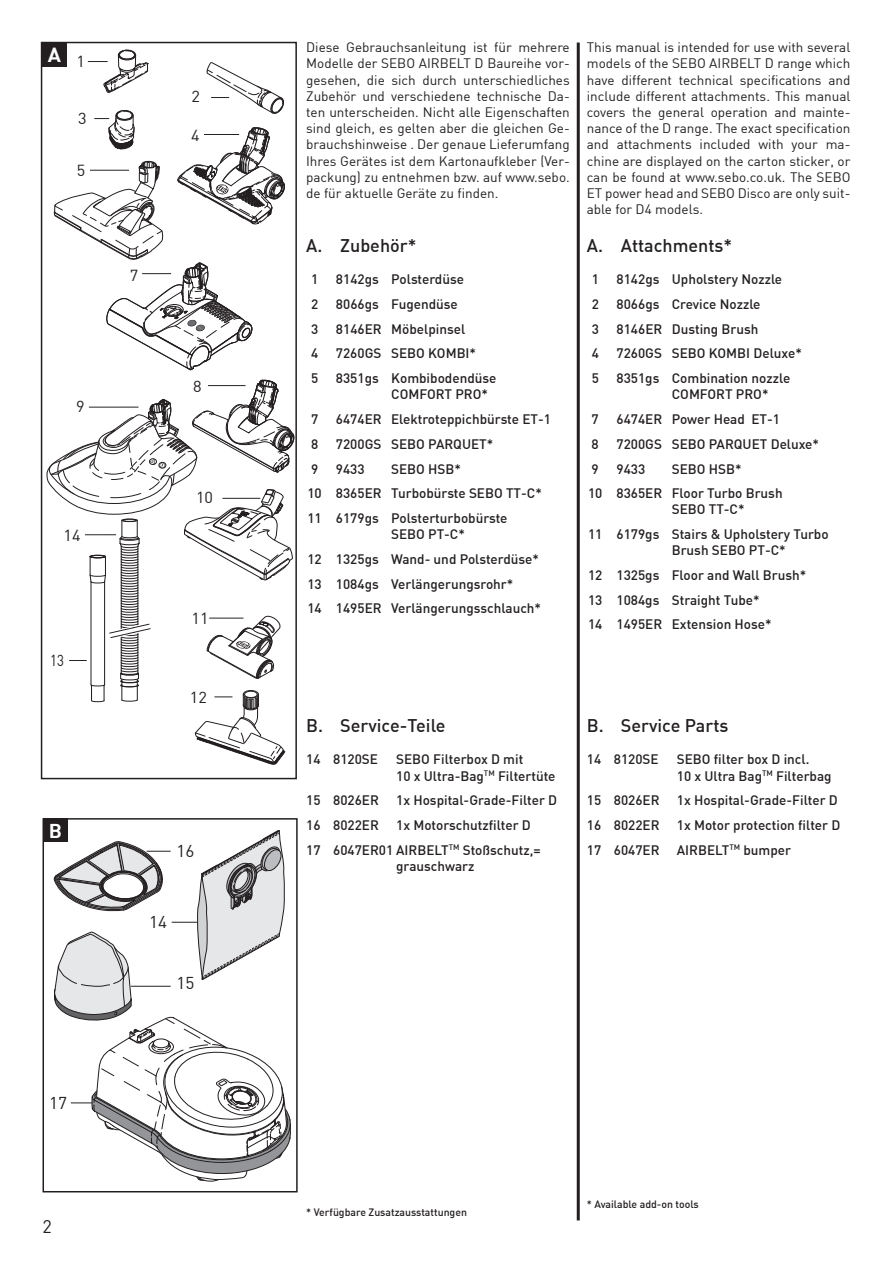
<style>
.page{position:relative;width:893px;height:1263px;background:#fff}
.page>*{position:absolute;margin:0;border:0;box-sizing:border-box;transform-origin:0 0}
.t1{font:700 19.95px "DIN";color:#fff;scale:1.04 1}
.t2{font:700 19.65px "DIN";color:#fff}
.t3{font:500 18px "DIN";color:#231f20}
.t4{font:18px "DIN";color:#231f20}
.t5{font:16.8px "DIN";color:#231f20}
.t6{font:15.75px "DIN";color:#231f20;scale:1.04 1}
.t7{font:15.75px "DIN";color:#231f20;scale:.84 1}
.t8{font:500 13.5px/24.8px "DIN";color:#231f20}
.t9{font:13.5px/16.2px "DIN";color:#231f20;text-align:justify}
.t10{font:500 10.5px "DIN";color:#231f20}
</style>
<div class="page">
<div style="left:43px;top:819px;width:24px;height:23px;background:#231f20"></div>
<svg style="left:54px;top:821px;width:237px;height:360px"></svg>
<hr style="left:131px;top:986px;width:39px;height:1px;background:#231f20">
<div style="left:43px;top:818px;width:255px;height:374px;border:2px solid #231f20"></div>
<div style="left:42px;top:43px;width:25px;height:24px;background:#231f20"></div>
<div style="left:41px;top:42px;width:256px;height:737px;border:2px solid #231f20"></div>
<hr style="left:577px;top:43px;width:3px;height:1177px;background:#231f20">
<svg style="left:45px;top:43px;width:250px;height:721px"></svg>
<h1 class="t1" style="left:48px;top:42px;width:14px">A</h1>
<p class="t6" style="left:76px;top:51px;width:10px">1</p>
<p class="t6" style="left:78px;top:109px;width:10px">3</p>
<p class="t6" style="left:77px;top:160px;width:10px">5</p>
<p class="t6" style="left:130px;top:265px;width:10px">7</p>
<p class="t6" style="left:76px;top:396px;width:10px">9</p>
<p class="t6" style="left:64px;top:525px;width:18px">14</p>
<p class="t7" style="left:50px;top:650px;width:18px">13</p>
<p class="t6" style="left:191px;top:87px;width:10px">2</p>
<p class="t6" style="left:191px;top:126px;width:10px">4</p>
<p class="t6" style="left:193px;top:376px;width:10px">8</p>
<p class="t6" style="left:196px;top:487px;width:18px">10</p>
<p class="t6" style="left:192px;top:608px;width:18px">11</p>
<p class="t6" style="left:190px;top:687px;width:18px">12</p>
<h2 class="t2" style="left:49px;top:818px;width:15px">B</h2>
<p class="t5" style="left:49px;top:1093px;width:19px">17</p>
<h3 class="t4" style="left:43px;top:1215px;width:11px">2</h3>
<p class="t5" style="left:176px;top:841px;width:19px">16</p>
<p class="t5" style="left:149px;top:912px;width:19px">14</p>
<p class="t5" style="left:176px;top:973px;width:19px">15</p>
<p class="t9" style="left:306px;top:39px;width:265px">Diese Gebrauchsanleitung ist für mehrere Modelle der SEBO AIRBELT D Baureihe vor&shy;gesehen, die sich durch unterschiedliches Zubehör und verschiedene technische Da&shy;ten unterscheiden. Nicht alle Eigenschaften sind gleich, es gelten aber die gleichen Ge&shy;brauchshinweise . Der genaue Lieferumfang Ihres Gerätes ist dem Kartonaufkleber (Ver&shy;packung) zu entnehmen bzw. auf www.sebo. de für aktuelle Geräte zu finden.</p>
<h3 class="t3" style="left:306px;top:234px;width:112px">A. Zubehör*</h3>
<p class="t8" style="left:311px;top:267px;width:9px">1</p>
<p class="t8" style="left:336px;top:267px;width:130px">8142gs Polsterdüse</p>
<p class="t8" style="left:311px;top:291px;width:9px">2</p>
<p class="t8" style="left:336px;top:291px;width:123px">8066gs Fugendüse</p>
<p class="t8" style="left:311px;top:316px;width:9px">3</p>
<p class="t8" style="left:336px;top:316px;width:131px">8146ER Möbelpinsel</p>
<p class="t8" style="left:311px;top:341px;width:9px">4</p>
<p class="t8" style="left:336px;top:341px;width:142px">7260GS SEBO KOMBI*</p>
<p class="t8" style="left:311px;top:365px;width:9px">5</p>
<p class="t8" style="left:391px;top:370px;width:107px;line-height:16.2px;text-indent:-55px">8351gs Kombibodendüse<br>COMFORT PRO*</p>
<p class="t8" style="left:311px;top:406px;width:9px">7</p>
<p class="t8" style="left:336px;top:406px;width:217px">6474ER Elektroteppichbürste ET-1</p>
<p class="t8" style="left:311px;top:431px;width:9px">8</p>
<p class="t8" style="left:336px;top:431px;width:159px">7200GS SEBO PARQUET*</p>
<p class="t8" style="left:311px;top:456px;width:9px">9</p>
<p class="t8" style="left:336px;top:456px;width:30px">9433</p>
<p class="t8" style="left:307px;top:456px;width:236px;text-indent:84px">SEBO HSB*<br>10 8365ER Turbobürste SEBO TT-C*<br>11 6179gs Polsterturbobürste</p>
<p class="t8" style="left:307px;top:521px;width:235px;text-indent:84px">SEBO PT-C*<br>12 1325gs Wand- und Polsterdüse*<br>13 1084gs Verlängerungsrohr*<br>14 1495ER Verlängerungsschlauch*</p>
<p class="t9" style="left:587px;top:39px;width:265px">This manual is intended for use with several models of the SEBO AIRBELT D range which have different technical specifications and include different attachments. This manual covers the general operation and mainte&shy;nance of the D range. The exact specification and attachments included with your ma&shy;chine are displayed on the carton sticker, or can be found at www.sebo.co.uk. The SEBO ET power head and SEBO Disco are only suit&shy;able for D4 models.</p>
<h3 class="t3" style="left:587px;top:234px;width:147px">A. Attachments*</h3>
<p class="t8" style="left:592px;top:267px;width:9px">1</p>
<p class="t8" style="left:617px;top:267px;width:167px">8142gs Upholstery Nozzle</p>
<p class="t8" style="left:592px;top:291px;width:9px">2</p>
<p class="t8" style="left:617px;top:291px;width:145px">8066gs Crevice Nozzle</p>
<p class="t8" style="left:592px;top:316px;width:9px">3</p>
<p class="t8" style="left:616px;top:316px;width:143px">8146ER Dusting Brush</p>
<p class="t8" style="left:592px;top:341px;width:9px">4</p>
<p class="t8" style="left:616px;top:341px;width:187px">7260GS SEBO KOMBI Deluxe*</p>
<p class="t8" style="left:592px;top:365px;width:9px">5</p>
<p class="t8" style="left:672px;top:370px;width:120px;line-height:16.2px;text-indent:-55px">8351gs Combination nozzle<br>COMFORT PRO*</p>
<p class="t8" style="left:592px;top:406px;width:9px">7</p>
<p class="t8" style="left:616px;top:406px;width:165px">6474ER Power Head ET-1</p>
<p class="t8" style="left:592px;top:431px;width:9px">8</p>
<p class="t8" style="left:616px;top:431px;width:204px">7200GS SEBO PARQUET Deluxe*</p>
<p class="t8" style="left:592px;top:456px;width:9px">9</p>
<p class="t8" style="left:616px;top:456px;width:30px">9433</p>
<p class="t8" style="left:588px;top:456px;width:196px;text-indent:84px">SEBO HSB*<br>10 8365ER Floor Turbo Brush</p>
<p class="t8" style="left:588px;top:497px;width:242px;text-align:center">SEBO TT-C*<br>11 6179gs Stairs &amp; Upholstery Turbo</p>
<p class="t8" style="left:588px;top:538px;width:220px;text-indent:84px">Brush SEBO PT-C*<br>12 1325gs Floor and Wall Brush*<br>13 1084gs Straight Tube*<br>14 1495ER Extension Hose*</p>
<h3 class="t3" style="left:306px;top:714px;width:141px">B. Service-Teile</h3>
<p class="t8" style="left:306px;top:747px;width:73px">14 8120SE</p>
<p class="t8" style="left:396px;top:751px;width:161px;line-height:16.2px">SEBO Filterbox D mit<br>10 x Ultra-Bag<sup>TM</sup> Filtertüte</p>
<p class="t8" style="left:306px;top:788px;width:74px">15 8026ER</p>
<p class="t8" style="left:396px;top:788px;width:163px">1x Hospital-Grade-Filter D</p>
<p class="t8" style="left:306px;top:812px;width:74px">16 8022ER</p>
<p class="t8" style="left:306px;top:812px;width:236px;text-indent:90px">1x Motorschutzfilter D<br>17 6047ER01 AIRBELT<sup>TM</sup> Stoßschutz,=</p>
<p class="t8" style="left:396px;top:853px;width:80px">grauschwarz</p>
<h3 class="t3" style="left:587px;top:714px;width:143px">B. Service Parts</h3>
<p class="t8" style="left:587px;top:747px;width:73px">14 8120SE</p>
<p class="t8" style="left:677px;top:751px;width:156px;line-height:16.2px">SEBO filter box D incl.<br>10 x Ultra Bag<sup>TM</sup> Filterbag</p>
<p class="t8" style="left:587px;top:788px;width:74px">15 8026ER</p>
<p class="t8" style="left:677px;top:788px;width:163px">1x Hospital-Grade-Filter D</p>
<p class="t8" style="left:587px;top:812px;width:74px">16 8022ER</p>
<p class="t8" style="left:677px;top:812px;width:165px">1x Motor protection filter D</p>
<p class="t8" style="left:587px;top:837px;width:74px">17 6047ER</p>
<p class="t8" style="left:677px;top:837px;width:116px">AIRBELT<sup>TM</sup> bumper</p>
<p class="t10" style="left:306px;top:1205px;width:162px">* Verfügbare Zusatzausstattungen</p>
<p class="t10" style="left:587px;top:1197px;width:114px">* Available add-on tools</p>
</div>
